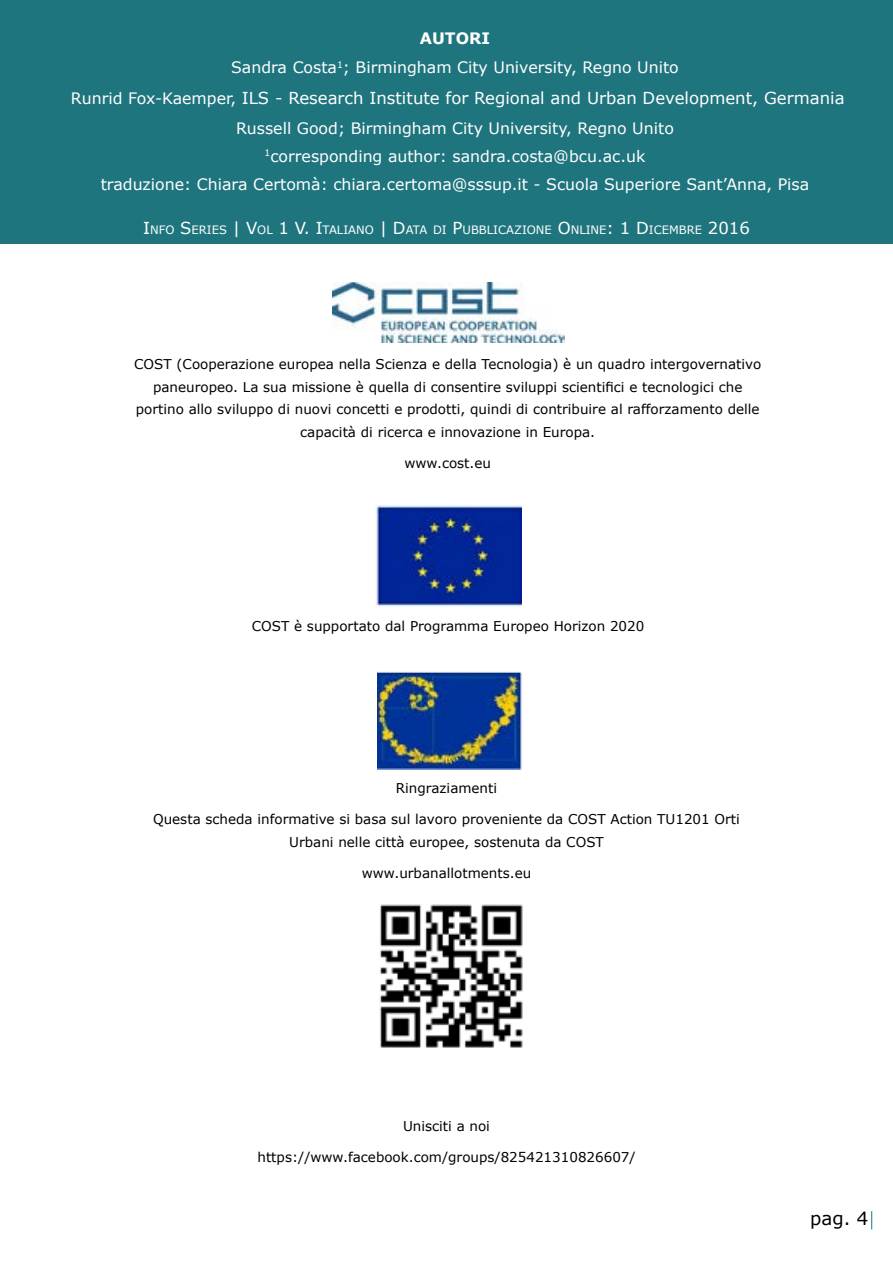
<style>
.page{position:relative;width:893px;height:1263px;background:#fff}
.page>*{position:absolute;margin:0;border:0;box-sizing:border-box;transform-origin:0 0}
.t1{font:18.15px "Verdana";color:#000}
.t2{font:16.5px "Verdana";color:#fff}
.t3{font:16.5px "Verdana";color:#fff}
.t4{font:15.75px/28px "Verdana";color:#fff;text-align:center}
.t5{font:700 15.75px "Verdana";color:#fff}
.t6{font:13.5px/22.5px "Verdana";color:#000;text-align:center}
.t7{font:11.55px "Verdana";color:#fff}
.t8{font:9.15px "Verdana";color:#fff}
.s1{font-size:15.75px}
.s2{font-size:16.5px}
</style>
<div class="page">
<img style="left:380px;top:904px;width:143px;height:144px">
<svg style="left:871px;top:1211px;width:1px;height:18px"></svg>
<img style="left:332px;top:283px;width:232px;height:59px">
<img style="left:377px;top:672px;width:145px;height:97px">
<img style="left:375px;top:505px;width:147px;height:102px">
<div style="left:0;top:0;width:893px;height:243px;background:#1f757e"></div>
<p class="t5" style="left:420px;top:27px;width:72px">AUTORI</p>
<p class="t4" style="left:231px;top:53px;width:449px">Sandra Costa ; Birmingham City University, Regno Unito</p>
<p class="t8" style="left:337px;top:58px;width:7px">1</p>
<p class="t2" style="left:71px;top:87px;width:775px"><span class="s1">Runrid Fox-Kaemper,</span> ILS - Research Institute for Regional and Urban Development, Germania</p>
<p class="t4" style="left:236px;top:114px;width:439px">Russell Good; Birmingham City University, Regno Unito corresponding author: sandra.costa@bcu.ac.uk</p>
<p class="t8" style="left:265px;top:147px;width:7px">1</p>
<p class="t4" style="left:101px;top:170px;width:710px">traduzione: Chiara Certomà: chiara.certoma@sssup.it - Scuola Superiore Sant’Anna, Pisa</p>
<p class="t3" style="left:708px;top:217px;width:43px">2016</p>
<p class="t3" style="left:233px;top:217px;width:9px">|</p>
<p class="t3" style="left:380px;top:217px;width:9px">|</p>
<p class="t7" style="left:558px;top:222px;width:50px"><span class="s2">O</span>NLINE</p>
<p class="t7" style="left:180px;top:222px;width:47px"><span class="s2">S</span>ERIES</p>
<p class="t3" style="left:279px;top:217px;width:33px">1 .V</p>
<p class="t3" style="left:607px;top:217px;width:25px">1:</p>
<p class="t7" style="left:143px;top:222px;width:33px"><span class="s2">I</span>NFO</p>
<p class="t7" style="left:246px;top:222px;width:28px"><span class="s2">V</span>OL</p>
<p class="t7" style="left:316px;top:222px;width:60px"><span class="s2">I</span>TALIANO</p>
<p class="t7" style="left:393px;top:222px;width:36px"><span class="s2">D</span>ATA</p>
<p class="t7" style="left:453px;top:222px;width:101px"><span class="s2">P</span>UBBLICAZIONE</p>
<p class="t7" style="left:636px;top:222px;width:67px"><span class="s2">D</span>ICEMBRE</p>
<p class="t7" style="left:433px;top:222px;width:7px">DI</p>
<p class="t6" style="left:134px;top:353px;width:629px">COST (Cooperazione europea nella Scienza e della Tecnologia) è un quadro intergovernativo paneuropeo. La sua missione è quella di consentire sviluppi scientifici e tecnologici che portino allo sviluppo di nuovi concetti e prodotti, quindi di contribuire al rafforzamento delle capacità di ricerca e innovazione in Europa.</p>
<p class="t6" style="left:404px;top:452px;width:88px">www.cost.eu</p>
<p class="t6" style="left:252px;top:614px;width:394px">COST è supportato dal Programma Europeo Horizon 2020</p>
<p class="t6" style="left:396px;top:777px;width:103px">Ringraziamenti</p>
<p class="t6" style="left:153px;top:808px;width:588px">Questa scheda informative si basa sul lavoro proveniente da COST Action TU1201 Orti<br>Urbani nelle città europee, sostenuta da COST</p>
<p class="t6" style="left:362px;top:861px;width:171px">www.urbanallotments.eu</p>
<p class="t6" style="left:403px;top:1115px;width:88px">Unisciti a noi</p>
<p class="t6" style="left:257px;top:1146px;width:380px">https://www.facebook.com/groups/825421310826607/</p>
<h1 class="t1" style="left:810px;top:1206px;width:60px">pag 4.</h1>
</div>
